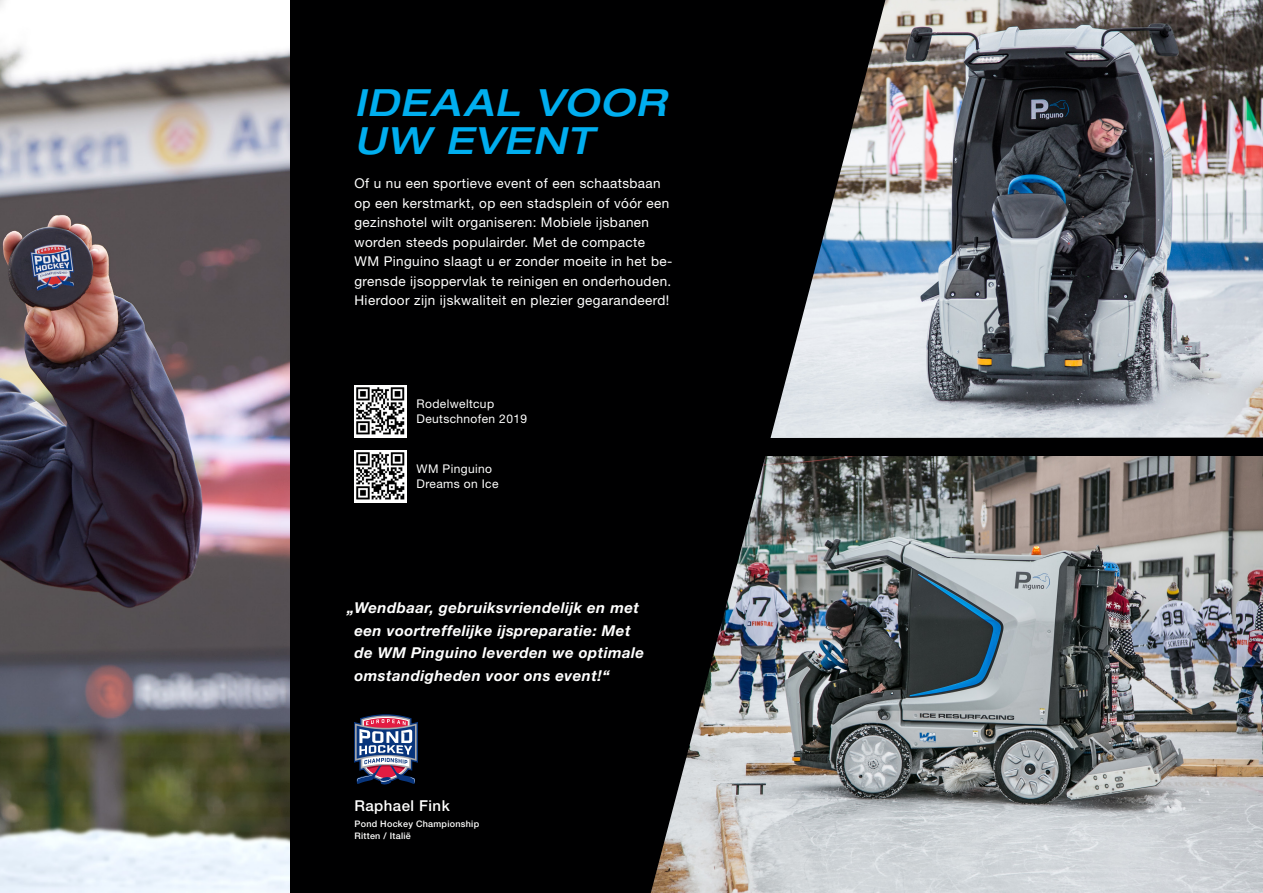
<style>
.page{position:relative;width:1263px;height:893px;background:#fff}
.page>*{position:absolute;margin:0;border:0;box-sizing:border-box;transform-origin:0 0}
.t1{font:italic 500 expanded 37.5px/37.5px "Helvetica Neue LT Std";letter-spacing:.03em;color:#00aeef}
.t2{font:italic 700 15px/22.5px "Helvetica Neue LT Std";letter-spacing:.03em;color:#fff}
.t3{font:500 15px "Helvetica Neue LT Std";letter-spacing:.03em;color:#fff}
.t4{font:13.5px/19.5px "Helvetica Neue LT Std";letter-spacing:.03em;color:#fff}
.t5{font:12px/15px "Helvetica Neue LT Std";letter-spacing:.03em;color:#fff}
.t6{font:500 9px/12px "Helvetica Neue LT Std";letter-spacing:.03em;color:#fff}
</style>
<div class="page">
<div style="left:289px;top:0;width:974px;height:893px;background:#000001"></div>
<img style="left:0;top:0;width:289px;height:893px">
<img style="left:770px;top:0;width:493px;height:438px">
<img style="left:651px;top:456px;width:612px;height:437px">
<svg style="left:354px;top:715px;width:64px;height:69px;background:#6f6687"></svg>
<img style="left:354px;top:385px;width:53px;height:52px">
<img style="left:354px;top:450px;width:53px;height:52px">
<h1 class="t1" style="left:354px;top:84px;width:313px">IDEAAL VOOR<br>UW EVENT</h1>
<p class="t4" style="left:354px;top:173px;width:319px">Of u nu een sportieve event of een schaatsbaan op een kerstmarkt, op een stadsplein of vóór een gezinshotel wilt organiseren: Mobiele ijsbanen worden steeds populairder. Met de compacte WM Pinguino slaagt u er zonder moeite in het be&shy;grensde ijsoppervlak te reinigen en onderhouden.<br>Hierdoor zijn ijskwaliteit en plezier gegarandeerd!</p>
<p class="t5" style="left:417px;top:396px;width:112px">Rodelweltcup<br>Deutschnofen 2019</p>
<p class="t5" style="left:417px;top:461px;width:83px">WM Pinguino<br>Dreams on Ice</p>
<p class="t2" style="left:354px;top:596px;width:291px;text-indent:-7px">„Wendbaar, gebruiksvriendelijk en met een voortreffelijke ijspreparatie: Met de WM Pinguino leverden we optimale omstandigheden voor ons event!“</p>
<p class="t3" style="left:354px;top:797px;width:97px">Raphael Fink</p>
<p class="t6" style="left:354px;top:818px;width:126px">Pond Hockey Championship<br>Ritten / Italië</p>
</div>
